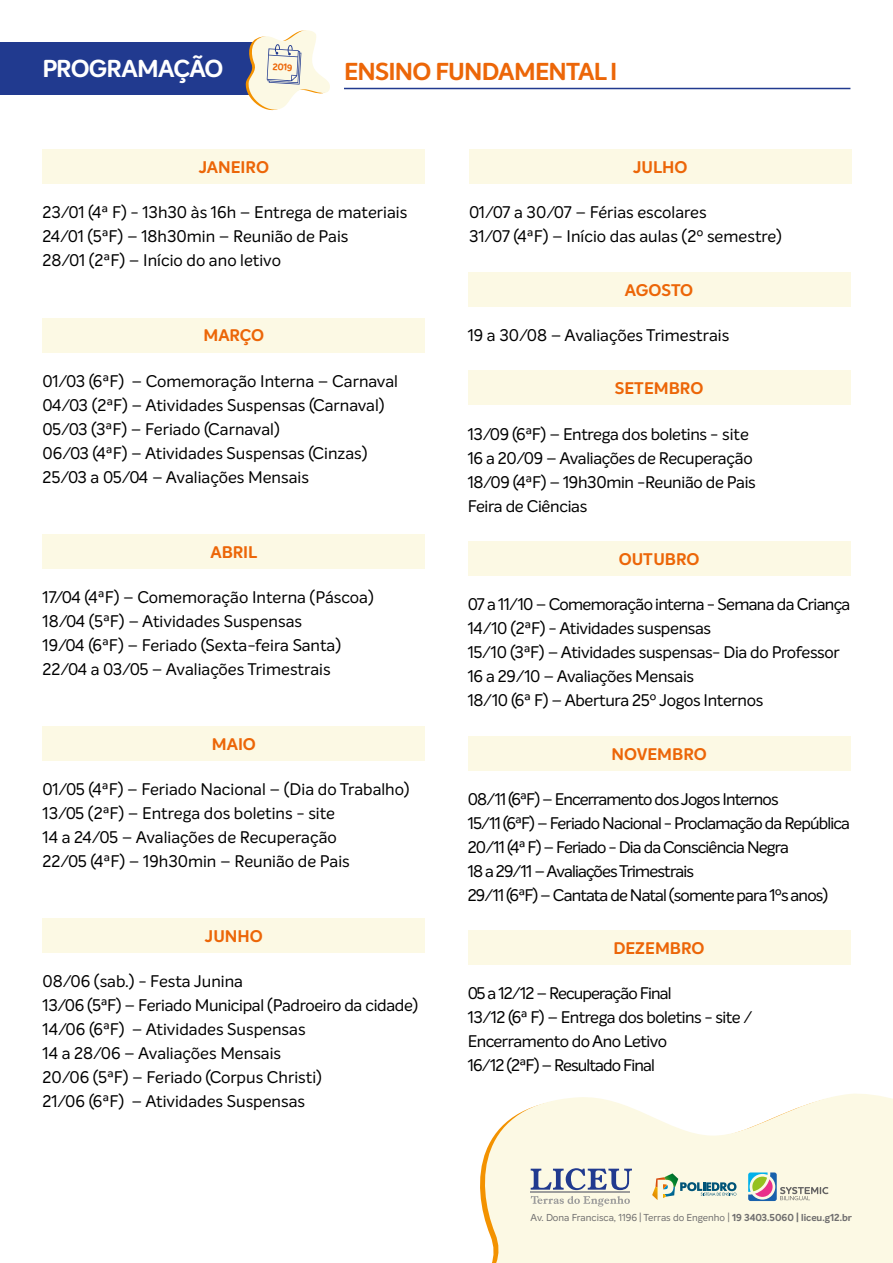
<style>
.page{position:relative;width:893px;height:1263px;background:#fff}
.page>*{position:absolute;margin:0;border:0;box-sizing:border-box;transform-origin:0 0}
.t1{font:700 24px "Intelo";letter-spacing:-.03em;color:#ec6608}
.t2{font:700 24px "Intelo";letter-spacing:-.035em;color:#fff}
.t3{font:16.5px/24px "Intelo";color:#000}
.t4{font:16.5px/24px "Intelo";letter-spacing:-.02em;color:#000}
.t5{font:16.5px/24px "Intelo";letter-spacing:-.05em;color:#000}
.t6{font:16.5px/24px "Intelo";letter-spacing:-.04em;color:#000}
.t7{font:700 16.5px "Intelo";color:#ec6608}
.t8{font:9.9px "Intelo";color:#706f6f}
.t9{font:700 9.3px "Intelo";color:#ec6608}
.s1{font-weight:700}
</style>
<div class="page">
<div style="left:0;top:43px;width:274px;height:52px;background:#213a8f"></div>
<svg style="left:244px;top:30px;width:86px;height:81px"></svg>
<hr style="left:344px;top:88px;width:506px;height:1px;background:#213a8f">
<svg style="left:480px;top:1093px;width:413px;height:170px;background:#fcf8e4"></svg>
<hr style="left:531px;top:1192px;width:99px;height:1px;background:#9d9d9c">
<svg style="left:531px;top:1168px;width:101px;height:22px;background:#abb2c4"></svg>
<svg style="left:531px;top:1196px;width:99px;height:10px"></svg>
<svg style="left:748px;top:1172px;width:80px;height:29px;background:#cbcec4"></svg>
<svg style="left:652px;top:1173px;width:84px;height:27px;background:#c5d2c1"></svg>
<div style="left:43px;top:149px;width:382px;height:35px;background:#fcf9e4"></div>
<div style="left:43px;top:318px;width:382px;height:34px;background:#fcf9e4"></div>
<div style="left:43px;top:534px;width:382px;height:35px;background:#fcf9e4"></div>
<div style="left:469px;top:149px;width:383px;height:35px;background:#fcf9e4"></div>
<div style="left:43px;top:918px;width:382px;height:35px;background:#fcf9e4"></div>
<div style="left:468px;top:272px;width:382px;height:35px;background:#fcf9e4"></div>
<div style="left:468px;top:541px;width:382px;height:35px;background:#fcf9e4"></div>
<div style="left:468px;top:371px;width:382px;height:34px;background:#fcf9e4"></div>
<div style="left:468px;top:736px;width:382px;height:34px;background:#fcf9e4"></div>
<div style="left:468px;top:930px;width:382px;height:35px;background:#fcf9e4"></div>
<div style="left:43px;top:726px;width:382px;height:35px;background:#fcf9e4"></div>
<h1 class="t2" style="left:43px;top:54px;width:182px">PROGRAMAÇÃO</h1>
<p class="t9" style="left:273px;top:61px;width:21px;rotate:3deg">2019</p>
<p class="t7" style="left:199px;top:157px;width:72px">JANEIRO</p>
<h1 class="t1" style="left:344px;top:56px;width:275px">ENSINO FUNDAMENTAL I</h1>
<p class="t7" style="left:633px;top:157px;width:56px">JULHO</p>
<p class="t3" style="left:43px;top:200px;width:366px">23/01 (4ª F) - 13h30 às 16h – Entrega de materiais<br>24/01 (5ªF) – 18h30min – Reunião de Pais<br>28/01 (2ªF) – Início do ano letivo</p>
<p class="t7" style="left:204px;top:325px;width:62px">MARÇO</p>
<p class="t3" style="left:43px;top:369px;width:357px">01/03 (6ªF) – Comemoração Interna – Carnaval 04/03 (2ªF) – Atividades Suspensas (Carnaval)<br>05/03 (3ªF) – Feriado (Carnaval)<br>06/03 (4ªF) – Atividades Suspensas (Cinzas)<br>25/03 a 05/04 – Avaliações Mensais</p>
<p class="t7" style="left:210px;top:541px;width:48px">ABRIL</p>
<p class="t3" style="left:43px;top:585px;width:333px">17/04 (4ªF) – Comemoração Interna (Páscoa)<br>18/04 (5ªF) – Atividades Suspensas<br>19/04 (6ªF) – Feriado (Sexta-feira Santa)<br>22/04 a 03/05 – Avaliações Trimestrais</p>
<p class="t7" style="left:212px;top:734px;width:46px">MAIO</p>
<p class="t3" style="left:43px;top:777px;width:368px">01/05 (4ªF) – Feriado Nacional – (Dia do Trabalho)<br>13/05 (2ªF) – Entrega dos boletins - site<br>14 a 24/05 – Avaliações de Recuperação<br>22/05 (4ªF) – 19h30min – Reunião de Pais</p>
<p class="t7" style="left:205px;top:926px;width:59px">JUNHO</p>
<p class="t3" style="left:43px;top:969px;width:377px">08/06 (sab.) - Festa Junina<br>13/06 (5ªF) – Feriado Municipal (Padroeiro da cidade)<br>14/06 (6ªF) – Atividades Suspensas<br>14 a 28/06 – Avaliações Mensais<br>20/06 (5ªF) – Feriado (Corpus Christi)<br>21/06 (6ªF) – Atividades Suspensas</p>
<p class="t3" style="left:469px;top:200px;width:314px">01/07 a 30/07 – Férias escolares<br>31/07 (4ªF) – Início das aulas (2º semestre)</p>
<p class="t7" style="left:625px;top:279px;width:70px">AGOSTO</p>
<p class="t3" style="left:468px;top:323px;width:263px">19 a 30/08 – Avaliações Trimestrais</p>
<p class="t7" style="left:615px;top:378px;width:90px">SETEMBRO</p>
<p class="t4" style="left:468px;top:422px;width:290px">13/09 (6ªF) – Entrega dos boletins - site 16 a 20/09 – Avaliações de Recuperação 18/09 (4ªF) – 19h30min -Reunião de Pais Feira de Ciências</p>
<p class="t7" style="left:619px;top:549px;width:82px">OUTUBRO</p>
<p class="t4" style="left:468px;top:592px;width:384px">07 a 11/10 – Comemoração interna - Semana da Criança 14/10 (2ªF) - Atividades suspensas<br>15/10 (3ªF) – Atividades suspensas- Dia do Professor 16 a 29/10 – Avaliações Mensais<br>18/10 (6ª F) – Abertura 25º Jogos Internos</p>
<p class="t7" style="left:611px;top:743px;width:97px">NOVEMBRO</p>
<p class="t5" style="left:468px;top:787px;width:384px">08/11 (6ªF) – Encerramento dos Jogos Internos<br>15/11 (6ªF) – Feriado Nacional - Proclamação da República 20/11 (4ª F) – Feriado - Dia da Consciência Negra<br>18 a 29/11 – Avaliações Trimestrais<br>29/11 (6ªF) – Cantata de Natal (somente para 1ºs anos)</p>
<p class="t7" style="left:614px;top:938px;width:92px">DEZEMBRO</p>
<p class="t6" style="left:468px;top:981px;width:286px">05 a 12/12 – Recuperação Final<br>13/12 (6ª F) – Entrega dos boletins - site /<br>Encerramento do Ano Letivo<br>16/12 (2ªF) – Resultado Final</p>
<p class="t8" style="left:531px;top:1211px;width:323px">Av. Dona Francisca, 1196 | Terras do Engenho | <span class="s1">19 3403.5060 | liceu.g12.br</span></p>
</div>
